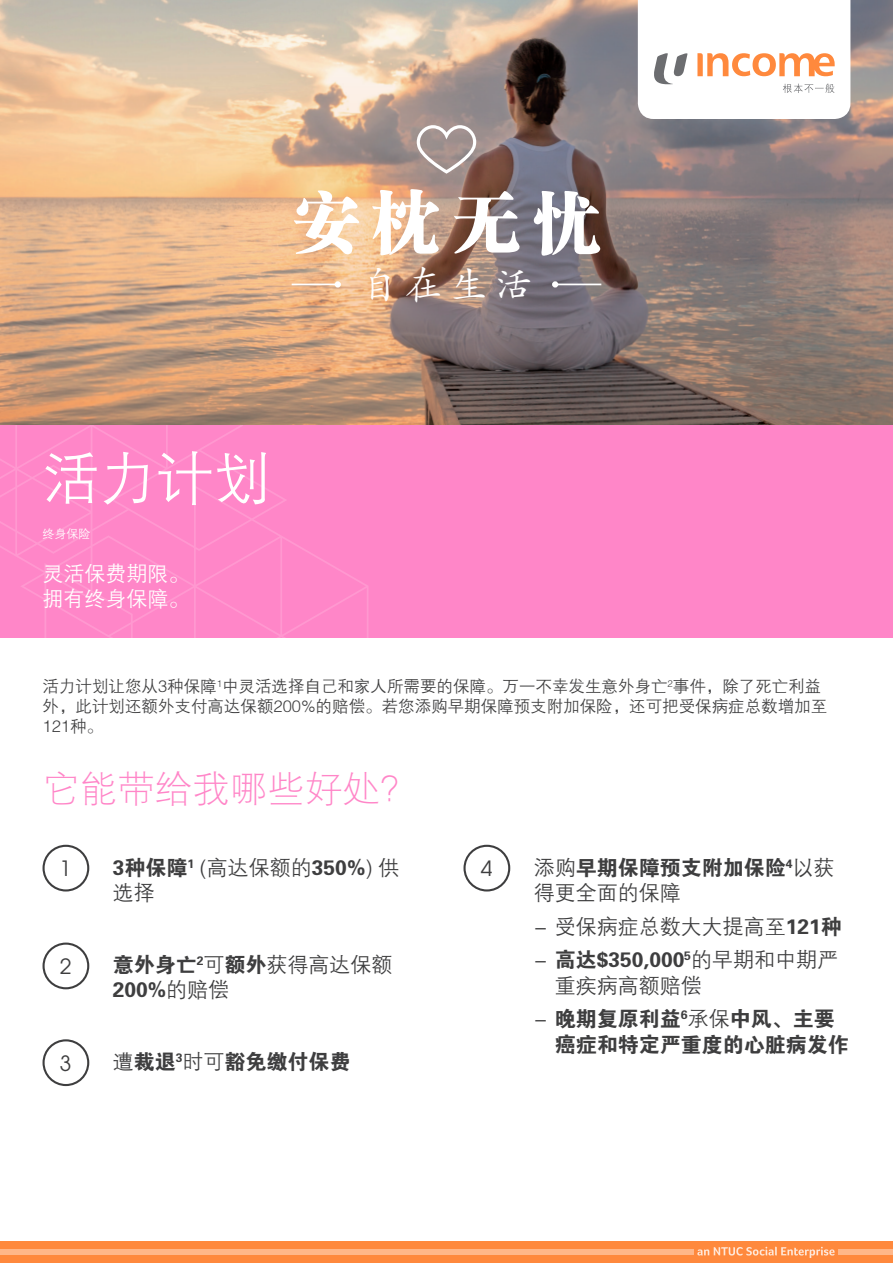
<style>
.page{position:relative;width:893px;height:1263px;background:#fff}
.page>*{position:absolute;margin:0;border:0;box-sizing:border-box;transform-origin:0 0}
.t1{font:68.25px "FZCSJW GB1 0";color:#fff}
.t2{font:57px "FZZDXJW GB1 0";color:#fff}
.t3{font:37.95px "FZKTJW GB1 0";color:#fff}
.t4{font:37.5px "FZXDXJW GB1 0";color:#ff86c8}
.t5{font:21px/25.2px "FZDHTJW GB1 0";color:#3e3e3f}
.t6{font:21px "FZZDXJW GB1 0";color:#3e3e3f}
.t7{font:21px/25.2px "FZZDXJW GB1 0";color:#fff}
.t8{font:21px "Avant Garde";color:#3e3e3f}
.t9{font:16.5px/19.8px "FZZDXJW GB1 0";color:#3e3e3f}
.t10{font:12px "FZZDXJW GB1 0";color:#fff}
.s1{font-family:"FZZDXJW GB1 0"}
.s2{font-family:"FZDHTJW GB1 0"}
</style>
<div class="page">
<div style="left:0;top:1242px;width:893px;height:21px;background:#ff893d"></div>
<img style="left:0;top:0;width:893px;height:425px">
<div style="left:0;top:425px;width:893px;height:213px;background:#ff86c8"></div>
<svg style="left:0;top:425px;width:368px;height:213px"></svg>
<div style="left:43px;top:845px;width:46px;height:46px;border:2px solid #3e3e3f;border-radius:50%"></div>
<div style="left:463px;top:845px;width:47px;height:46px;border:2px solid #3e3e3f;border-radius:50%"></div>
<div style="left:43px;top:942px;width:46px;height:47px;border:2px solid #3e3e3f;border-radius:50%"></div>
<div style="left:43px;top:1039px;width:46px;height:47px;border:2px solid #3e3e3f;border-radius:50%"></div>
<hr style="left:555px;top:284px;width:46px;height:1px;background:#fff">
<div style="left:552px;top:281px;width:6px;height:7px;border:2px solid #fff;border-radius:50%"></div>
<hr style="left:292px;top:284px;width:46px;height:1px;background:#fff">
<div style="left:335px;top:281px;width:6px;height:7px;border:2px solid #fff;border-radius:50%"></div>
<svg style="left:417px;top:125px;width:59px;height:49px;background:#b0a29f"></svg>
<svg style="left:638px;top:0;width:212px;height:119px"></svg>
<svg style="left:697px;top:1247px;width:138px;height:11px"></svg>
<div style="left:0;top:1249px;width:693px;height:6px;background:#ffb789"></div>
<div style="left:839px;top:1249px;width:54px;height:6px;background:#ffb789"></div>
<h1 class="t1" style="left:292px;top:183px;width:311px">安枕无忧</h1>
<h2 class="t2" style="left:43px;top:448px;width:230px">活力计划</h2>
<p class="t10" style="left:43px;top:528px;width:49px">终身保险</p>
<p class="t7" style="left:43px;top:561px;width:148px">灵活保费期限。拥有终身保障。</p>
<h3 class="t3" style="left:360px;top:265px;width:174px">自在生活</h3>
<p class="t9" style="left:43px;top:677px;width:786px">活力计划让您从3种保障<sup>1</sup>中灵活选择自己和家人所需要的保障。万一不幸发生意外身亡<sup>2</sup>事件，除了死亡利益外，此计划还额外支付高达保额200%的赔偿。若您添购早期保障预支附加保险，还可把受保病症总数增加至<br>121种。</p>
<h3 class="t4" style="left:43px;top:769px;width:376px">它能带给我哪些好处？</h3>
<p class="t5" style="left:113px;top:856px;width:288px">3种保障<sup>1</sup> <span class="s1">(高达保额的</span>350%<span class="s1">) 供</span></p>
<p class="t6" style="left:113px;top:881px;width:43px">选择</p>
<p class="t8" style="left:60px;top:856px;width:13px">1</p>
<p class="t8" style="left:481px;top:856px;width:13px">4</p>
<p class="t8" style="left:60px;top:954px;width:13px">2</p>
<p class="t8" style="left:60px;top:1051px;width:13px">3</p>
<p class="t6" style="left:113px;top:953px;width:281px"><span class="s2">意外身亡</span><sup>2</sup>可<span class="s2">额外</span>获得高达保额</p>
<p class="t5" style="left:113px;top:978px;width:118px">200%<span class="s1">的赔偿</span></p>
<p class="t5" style="left:113px;top:1050px;width:239px"><span class="s1">遭</span>裁退<sup>3</sup><span class="s1">时可</span>豁免缴付保费</p>
<p class="t5" style="left:534px;top:856px;width:302px"><span class="s1">添购</span>早期保障预支附加保险<sup>4</sup><span class="s1">以获</span></p>
<p class="t6" style="left:534px;top:881px;width:148px">得更全面的保障</p>
<p class="t6" style="left:534px;top:915px;width:310px">- 受保病症总数大大提高至<span class="s2">121种</span></p>
<p class="t5" style="left:534px;top:948px;width:306px"><span class="s1">-</span> 高达$350,000<sup>5</sup><span class="s1">的早期和中期严</span></p>
<p class="t6" style="left:555px;top:974px;width:148px">重疾病高额赔偿</p>
<p class="t5" style="left:555px;top:1007px;width:296px;text-indent:-21px"><span class="s1">-</span> 晚期复原利益<sup>6</sup><span class="s1">承保</span>中风、主要癌症和特定严重度的心脏病发作</p>
</div>
